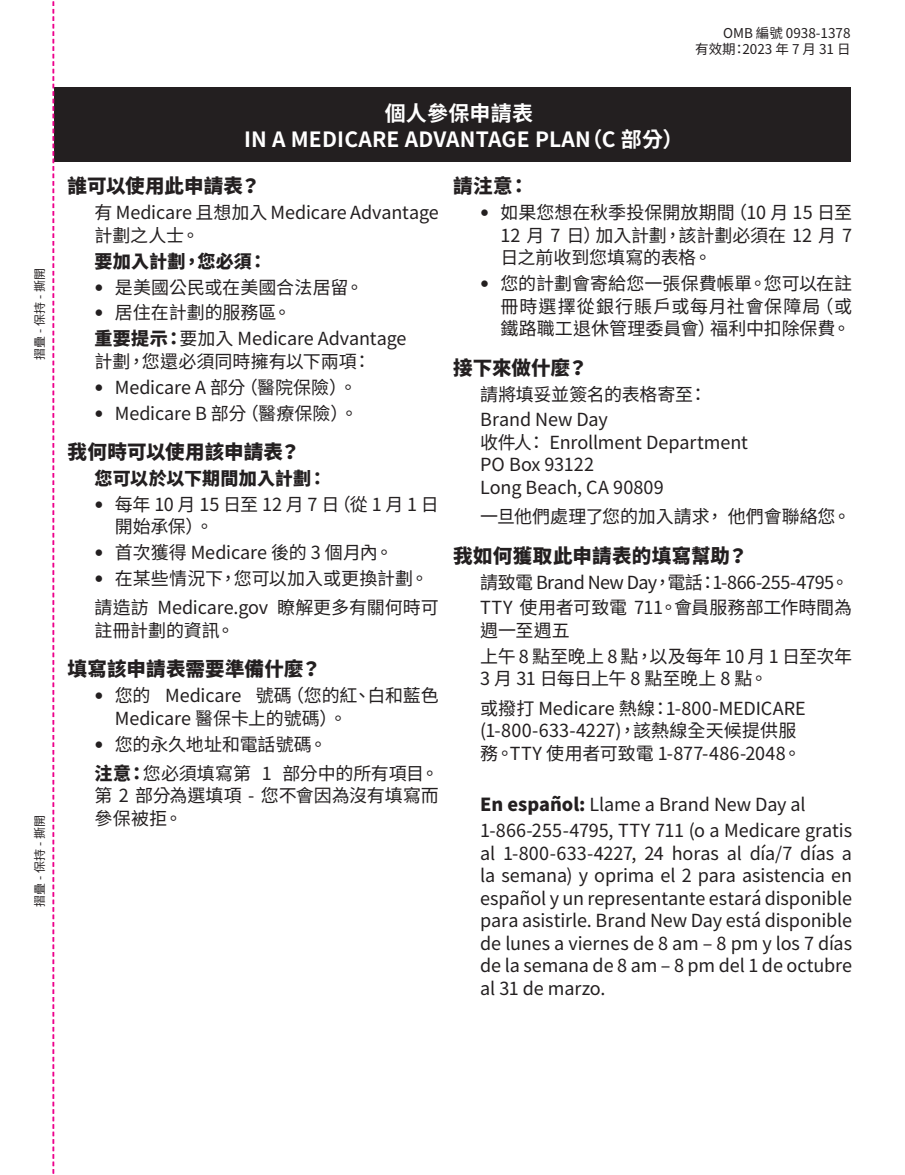
<style>
.page{position:relative;width:905px;height:1175px;background:#fff}
.page>*{position:absolute;margin:0;border:0;box-sizing:border-box;transform-origin:0 0}
.t1{font:700 21px/25.5px "Noto Sans CJ Ktc";letter-spacing:.01em;color:#fff;text-align:center}
.t2{font:900 19.5px "Noto Sans CJ Ktc";letter-spacing:.01em;color:#231f20}
.t3{font:18px/22.5px "Noto Sans CJ Ktc";letter-spacing:-.005em;color:#231f20}
.t4{font:18px/26px "Noto Sans CJ Ktc";letter-spacing:-.025em;color:#231f20}
.t5{font:900 18px "Noto Sans CJ Ktc";letter-spacing:.01em;color:#231f20}
.t6{font:13.5px/16.2px "Noto Sans CJ Ktc";color:#231f20;text-align:right}
.t7{font:12px "Noto Sans CJ Ktc";color:#231f20}
.s1{font-family:"Avenir Next"}
.s2{font-weight:900}
</style>
<div class="page">
<div style="left:54px;top:88px;width:796px;height:74px;background:#231f20"></div>
<svg style="left:53px;top:1px;width:1px;height:1173px"></svg>
<p class="t7" style="left:33px;top:359px;width:93px;rotate:-90deg">摺疊 - 保持 - 撕開</p>
<p class="t7" style="left:33px;top:906px;width:93px;rotate:-90deg">摺疊 - 保持 - 撕開</p>
<p class="t6" style="left:695px;top:25px;width:157px">OMB 編號 0938-1378<br>有效期：2023 年 7 月 31 日</p>
<p class="t1" style="left:244px;top:101px;width:441px">個人參保申請表<br>IN A MEDICARE ADVANTAGE PLAN（C 部分）</p>
<p class="t2" style="left:453px;top:175px;width:77px">請注意：</p>
<p class="t3" style="left:500px;top:202px;width:353px;text-align:justify;text-indent:-20px"><span class="s1">•</span> 如果您想在秋季投保開放期間（10 月 15 日至12 月 7 日）加入計劃，該計劃必須在 12 月 7日之前收到您填寫的表格。</p>
<p class="t3" style="left:500px;top:273px;width:353px;text-align:justify;text-indent:-20px"><span class="s1">•</span> 您的計劃會寄給您一張保費帳單。您可以在註冊時選擇從銀行賬戶或每月社會保障局（或鐵路職工退休管理委員會）福利中扣除保費。</p>
<p class="t2" style="left:453px;top:356px;width:136px">接下來做什麼？</p>
<p class="t3" style="left:480px;top:381px;width:228px;line-height:26px">請將填妥並簽名的表格寄至：<br>Brand New Day</p>
<p class="t3" style="left:480px;top:431px;width:269px">收件人： Enrollment Department<br>PO Box 93122<br>Long Beach, CA 90809</p>
<p class="t3" style="left:480px;top:506px;width:372px">一旦他們處理了您的加入請求， 他們會聯絡您。</p>
<p class="t2" style="left:453px;top:544px;width:296px">我如何獲取此申請表的填寫幫助？</p>
<p class="t4" style="left:480px;top:569px;width:373px">請致電 Brand New Day，電話：1-866-255-4795。<br>TTY 使用者可致電 711。會員服務部工作時間為</p>
<p class="t3" style="left:480px;top:617px;width:373px;line-height:26px">週一至週五<br>上午 8 點至晚上 8 點，以及每年 10 月 1 日至次年</p>
<p class="t3" style="left:480px;top:664px;width:327px;line-height:29.2px">3 月 31 日每日上午 8 點至晚上 8 點。<br>或撥打 Medicare 熱線：1-800-MEDICARE</p>
<p class="t3" style="left:480px;top:719px;width:322px">(1-800-633-4227)，該熱線全天候提供服務。TTY 使用者可致電 1-877-486-2048。</p>
<p class="t3" style="left:480px;top:792px;width:373px;line-height:26px"><span class="s2">En español:</span> Llame a Brand New Day al<br>1-866-255-4795, TTY 711 (o a Medicare gratis</p>
<p class="t3" style="left:480px;top:842px;width:373px;text-align:justify">al 1-800-633-4227, 24 horas al día/7 días a la semana) y oprima el 2 para asistencia en español y un representante estará disponible para asistirle. Brand New Day está disponible de lunes a viernes de 8 am ‒ 8 pm y los 7 días de la semana de 8 am ‒ 8 pm del 1 de octubre al 31 de marzo.</p>
<p class="t2" style="left:68px;top:175px;width:194px">誰可以使用此申請表？</p>
<p class="t3" style="left:94px;top:202px;width:346px">有 Medicare 且想加入 Medicare Advantage計劃之人士。</p>
<p class="t5" style="left:94px;top:251px;width:174px">要加入計劃，您必須：</p>
<p class="t3" style="left:94px;top:276px;width:270px"><span class="s1">•</span> 是美國公民或在美國合法居留。</p>
<p class="t3" style="left:94px;top:300px;width:313px;line-height:26px"><span class="s1">•</span> 居住在計劃的服務區。<br><span class="s2">重要提示：</span>要加入 Medicare Advantage</p>
<p class="t3" style="left:94px;top:350px;width:278px">計劃，您還必須同時擁有以下兩項：</p>
<p class="t3" style="left:94px;top:376px;width:264px"><span class="s1">•</span> Medicare A 部分（醫院保險）。</p>
<p class="t3" style="left:94px;top:402px;width:265px"><span class="s1">•</span> Medicare B 部分（醫療保險）。</p>
<p class="t2" style="left:68px;top:441px;width:234px">我何時可以使用該申請表？</p>
<p class="t5" style="left:94px;top:468px;width:233px">您可以於以下期間加入計劃：</p>
<p class="t3" style="left:115px;top:493px;width:325px;text-indent:-20px"><span class="s1">•</span> 每年 10 月 15 日至 12 月 7 日（從 1 月 1 日開始承保）。</p>
<p class="t3" style="left:94px;top:542px;width:300px"><span class="s1">•</span> 首次獲得 Medicare 後的 3 個月內。</p>
<p class="t3" style="left:94px;top:564px;width:346px;line-height:29.2px"><span class="s1">•</span> 在某些情況下，您可以加入或更換計劃。請造訪 Medicare.gov 瞭解更多有關何時可</p>
<p class="t3" style="left:94px;top:619px;width:141px">註冊計劃的資訊。</p>
<p class="t2" style="left:68px;top:658px;width:255px">填寫該申請表需要準備什麼？</p>
<p class="t3" style="left:115px;top:684px;width:325px;text-indent:-20px"><span class="s1">•</span> 您的 Medicare 號碼（您的紅、白和藍色<br>Medicare 醫保卡上的號碼）。</p>
<p class="t3" style="left:94px;top:729px;width:346px;line-height:29.2px"><span class="s1">•</span> 您的永久地址和電話號碼。<br><span class="s2">注意：</span>您必須填寫第 1 部分中的所有項目。</p>
<p class="t3" style="left:94px;top:785px;width:346px">第 2 部分為選填項 - 您不會因為沒有填寫而參保被拒。</p>
</div>
